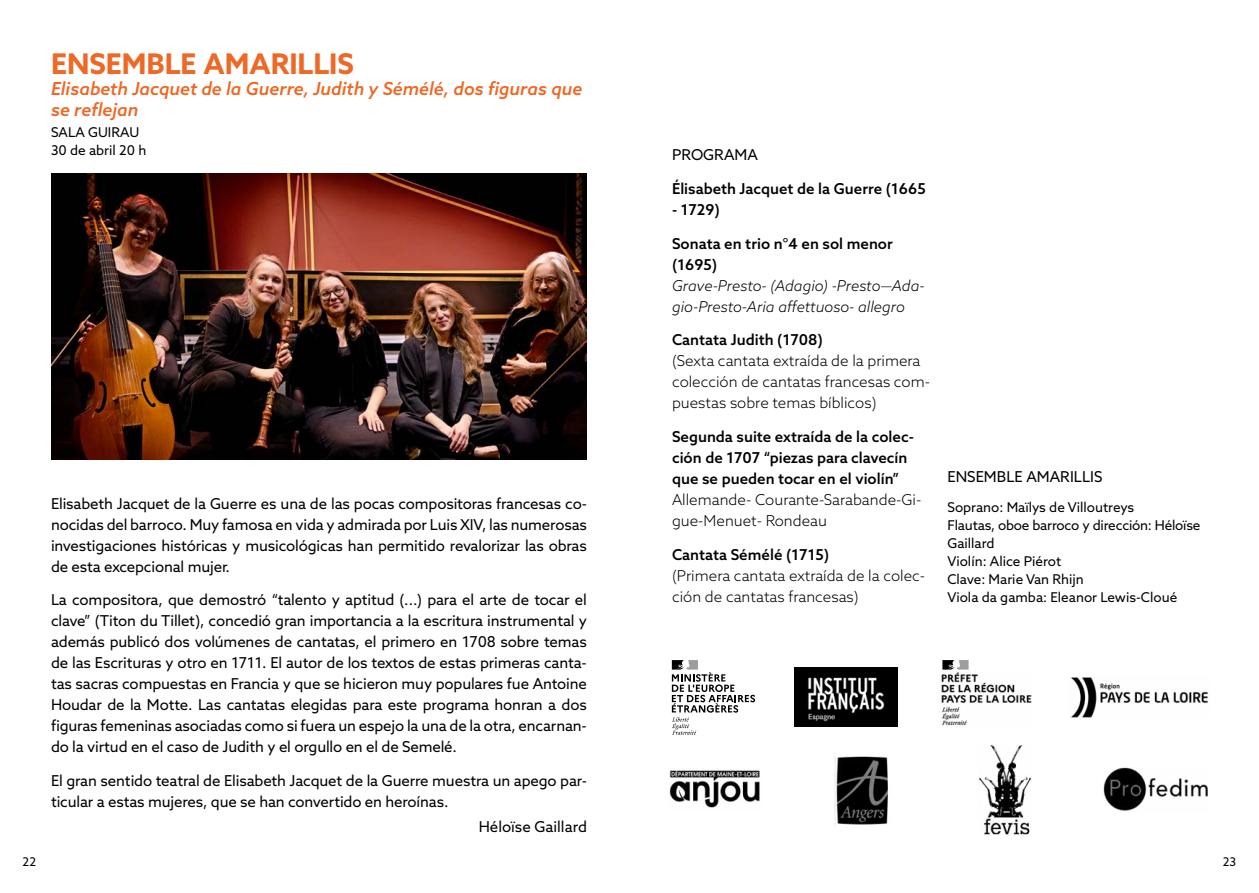
<style>
.page{position:relative;width:1259px;height:893px;background:#fff}
.page>*{position:absolute;margin:0;border:0;box-sizing:border-box;transform-origin:0 0}
.t1{font:700 28.5px "Azo Sans";color:#ed6925}
.t2{font:italic 500 18px/21px "Azo Sans";color:#ed6925}
.t3{font:15px/21px "Azo Sans";letter-spacing:-.01em;color:#000;text-align:justify}
.t4{font:300 15px/21px "Azo Sans";color:#000}
.t5{font:500 15px/21px "Azo Sans";color:#000}
.t6{font:italic 300 15px/21px "Azo Sans";color:#000}
.t7{font:13.5px/18px "Azo Sans";color:#000}
.t8{font:12px "Azo Sans";color:#000}
</style>
<div class="page">
<img style="left:51px;top:174px;width:536px;height:286px">
<svg style="left:672px;top:660px;width:83px;height:75px"></svg>
<img style="left:794px;top:668px;width:103px;height:59px">
<img style="left:1071px;top:677px;width:138px;height:41px">
<img style="left:669px;top:770px;width:91px;height:38px">
<img style="left:834px;top:754px;width:54px;height:71px">
<img style="left:979px;top:746px;width:53px;height:89px">
<img style="left:1103px;top:767px;width:105px;height:44px">
<img style="left:941px;top:672px;width:91px;height:54px">
<svg style="left:942px;top:660px;width:26px;height:10px"></svg>
<h1 class="t1" style="left:51px;top:44px;width:304px">ENSEMBLE AMARILLIS</h1>
<p class="t2" style="left:51px;top:77px;width:533px">Elisabeth Jacquet de la Guerre, Judith y Sémélé, dos figuras que se reflejan</p>
<p class="t7" style="left:51px;top:123px;width:97px">SALA GUIRAU<br>30 de abril 20 h</p>
<p class="t3" style="left:51px;top:493px;width:537px">Elisabeth Jacquet de la Guerre es una de las pocas compositoras francesas co&shy;nocidas del barroco. Muy famosa en vida y admirada por Luis XIV, las numerosas investigaciones históricas y musicológicas han permitido revalorizar las obras de esta excepcional mujer.</p>
<p class="t3" style="left:51px;top:589px;width:537px">La compositora, que demostró “talento y aptitud (...) para el arte de tocar el clave” (Titon du Tillet), concedió gran importancia a la escritura instrumental y además publicó dos volúmenes de cantatas, el primero en 1708 sobre temas de las Escrituras y otro en 1711. El autor de los textos de estas primeras canta&shy;tas sacras compuestas en Francia y que se hicieron muy populares fue Antoine Houdar de la Motte. Las cantatas elegidas para este programa honran a dos figuras femeninas asociadas como si fuera un espejo la una de la otra, encarnan&shy;do la virtud en el caso de Judith y el orgullo en el de Semelé.</p>
<p class="t3" style="left:51px;top:770px;width:537px">El gran sentido teatral de Elisabeth Jacquet de la Guerre muestra un apego par&shy;ticular a estas mujeres, que se han convertido en heroínas.</p>
<p class="t3" style="left:479px;top:816px;width:110px">Héloïse Gaillard</p>
<p class="t3" style="left:672px;top:144px;width:87px">PROGRAMA</p>
<p class="t5" style="left:672px;top:178px;width:255px">Élisabeth Jacquet de la Guerre (1665</p>
<p class="t5" style="left:672px;top:199px;width:49px">- 1729)</p>
<p class="t5" style="left:672px;top:233px;width:222px">Sonata en trio n°4 en sol menor (1695)</p>
<p class="t6" style="left:672px;top:275px;width:254px">Grave-Presto- (Adagio) -Presto—Ada&shy;gio-Presto-Aria affettuoso- allegro</p>
<p class="t5" style="left:672px;top:329px;width:152px">Cantata Judith (1708)</p>
<p class="t4" style="left:672px;top:350px;width:260px">(Sexta cantata extraída de la primera colección de cantatas francesas com&shy;puestas sobre temas bíblicos)</p>
<p class="t5" style="left:672px;top:426px;width:243px">Segunda suite extraída de la colec&shy;ción de 1707 “piezas para clavecín que se pueden tocar en el violín”</p>
<p class="t4" style="left:672px;top:489px;width:251px">Allemande- Courante-Sarabande-Gi&shy;gue-Menuet- Rondeau</p>
<p class="t5" style="left:672px;top:544px;width:159px">Cantata Sémélé (1715)</p>
<p class="t4" style="left:672px;top:565px;width:255px">(Primera cantata extraída de la colec&shy;ción de cantatas francesas)</p>
<p class="t3" style="left:947px;top:465px;width:157px">ENSEMBLE AMARILLIS</p>
<p class="t7" style="left:947px;top:498px;width:255px">Soprano: Maïlys de Villoutreys<br>Flautas, oboe barroco y dirección: Héloïse<br>Gaillard<br>Violín: Alice Piérot<br>Clave: Marie Van Rhijn<br>Viola da gamba: Eleanor Lewis-Cloué</p>
<p class="t8" style="left:23px;top:854px;width:15px">22</p>
<p class="t8" style="left:1222px;top:854px;width:15px">23</p>
</div>
